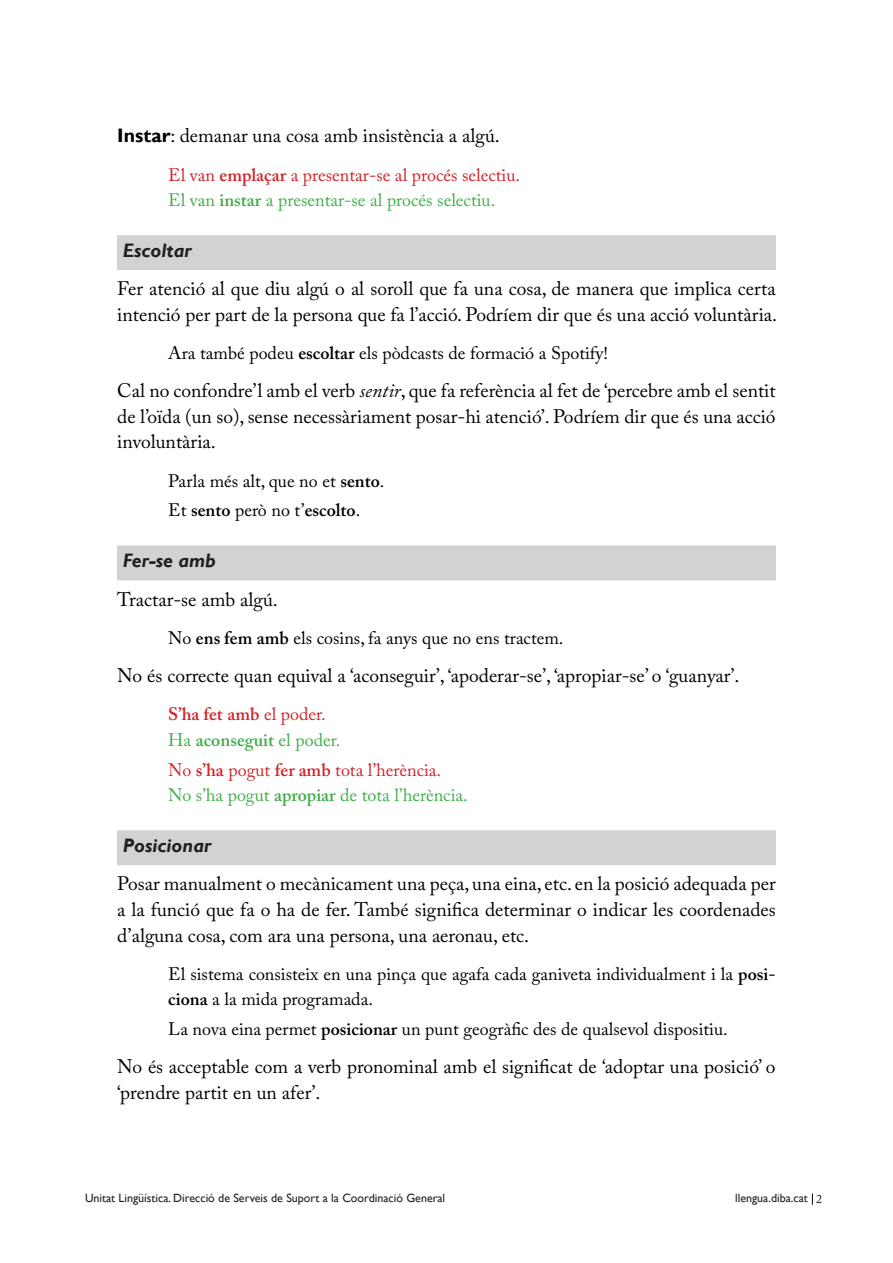
<style>
.page{position:relative;width:893px;height:1263px;background:#fff}
.page>*{position:absolute;margin:0;border:0;box-sizing:border-box;transform-origin:0 0}
.Text_normal{font:19.5px/25.5px "Adobe Caslon Pro";color:#000}
.Títol_apartat_Gill_Sans{font:italic 700 19.5px "Gill Sans";color:#231f20}
.Exemples-negre{font:18px/25.5px "Adobe Caslon Pro";color:#000}
.Exemples-negre-2{font:18px "Adobe Caslon Pro";color:#40ae49}
.Exemples-negre-3{font:18px "Adobe Caslon Pro";color:#d1232a}
.Exemples-negre-4{font:600 18px "Adobe Caslon Pro";color:#000}
.Exemples-negre-5{font:600 18px "Adobe Caslon Pro";color:#d1232a}
.t1{font:12px "Gill Sans";color:#231f20}
.s1{font-family:"Gill Sans";font-weight:700}
.s2{font-weight:600}
.s3{font-style:italic}
.s4{font-weight:400}
.s5{font-family:"Adobe Caslon Pro"}
</style>
<div class="page">
<svg style="left:812px;top:1193px;width:1px;height:12px"></svg>
<div style="left:117px;top:235px;width:659px;height:35px;background:#d1d2d4"></div>
<div style="left:117px;top:545px;width:659px;height:35px;background:#d1d2d4"></div>
<div style="left:117px;top:830px;width:659px;height:35px;background:#d1d2d4"></div>
<p class="Text_normal" style="left:117px;top:123px;width:384px"><span class="s1">Instar</span>: demanar una cosa amb insistència a algú.</p>
<p class="Exemples-negre-3" style="left:168px;top:164px;width:353px">El van <span class="s2">emplaçar</span> a presentar-se al procés selectiu.</p>
<p class="Exemples-negre-2" style="left:168px;top:189px;width:328px">El van <span class="s2">instar</span> a presentar-se al procés selectiu.</p>
<p class="Títol_apartat_Gill_Sans" style="left:123px;top:239px;width:70px">Escoltar</p>
<p class="Text_normal" style="left:117px;top:276px;width:661px">Fer atenció al que diu algú o al soroll que fa una cosa, de manera que implica certa intenció per part de la persona que fa l’acció. Podríem dir que és una acció voluntària.</p>
<p class="Exemples-negre" style="left:168px;top:340px;width:441px">Ara també podeu <span class="s2">escoltar</span> els pòdcasts de formació a Spotify!</p>
<p class="Text_normal" style="left:117px;top:378px;width:660px;text-align:justify">Cal no confondre’l amb el verb <span class="s3">sentir</span>, que fa referència al fet de ‘percebre amb el sentit de l’oïda (un so), sense necessàriament posar-hi atenció’. Podríem dir que és una acció involuntària.</p>
<p class="Exemples-negre" style="left:168px;top:468px;width:218px">Parla més alt, que no et <span class="s2">sento</span>.</p>
<p class="Exemples-negre-4" style="left:168px;top:500px;width:193px"><span class="s4">Et</span> sento <span class="s4">però no t’</span>escolto<span class="s4">.</span></p>
<p class="Títol_apartat_Gill_Sans" style="left:123px;top:549px;width:95px">Fer-se amb</p>
<p class="Text_normal" style="left:117px;top:586px;width:162px">Tractar-se amb algú.</p>
<p class="Exemples-negre" style="left:168px;top:625px;width:397px">No <span class="s2">ens fem amb</span> els cosins, fa anys que no ens tractem.</p>
<p class="Text_normal" style="left:117px;top:663px;width:624px">No és correcte quan equival a ‘aconseguir’, ‘apoderar-se’, ‘apropiar-se’ o ‘guanyar’.</p>
<p class="Exemples-negre-5" style="left:168px;top:704px;width:159px">S’ha fet amb <span class="s4">el poder.</span></p>
<p class="Exemples-negre-2" style="left:168px;top:729px;width:174px">Ha <span class="s2">aconseguit</span> el poder.</p>
<p class="Exemples-negre-3" style="left:168px;top:759px;width:274px">No <span class="s2">s’ha</span> pogut <span class="s2">fer amb</span> tota l’herència.</p>
<p class="Exemples-negre-2" style="left:168px;top:784px;width:301px">No s’ha pogut <span class="s2">apropiar</span> de tota l’herència.</p>
<p class="Títol_apartat_Gill_Sans" style="left:123px;top:834px;width:90px">Posicionar</p>
<p class="Text_normal" style="left:117px;top:871px;width:660px;text-align:justify">Posar manualment o mecànicament una peça, una eina, etc. en la posició adequada per a la funció que fa o ha de fer. També significa determinar o indicar les coordenades d’alguna cosa, com ara una persona, una aeronau, etc.</p>
<p class="Exemples-negre" style="left:168px;top:961px;width:609px">El sistema consisteix en una pinça que agafa cada ganiveta individualment i la <span class="s2">posi&shy;ciona</span> a la mida programada.</p>
<p class="Exemples-negre" style="left:168px;top:1016px;width:561px">La nova eina permet <span class="s2">posicionar</span> un punt geogràfic des de qualsevol dispositiu.</p>
<p class="Text_normal" style="left:117px;top:1054px;width:660px">No és acceptable com a verb pronominal amb el significat de ‘adoptar una posició’ o ‘prendre partit en un afer’.</p>
<p class="t1" style="left:85px;top:1191px;width:362px">Unitat Lingüística. Direcció de Serveis de Suport a la Coordinació General</p>
<p class="t1" style="left:735px;top:1191px;width:88px">llengua.diba.cat <span class="s5">2</span></p>
</div>
